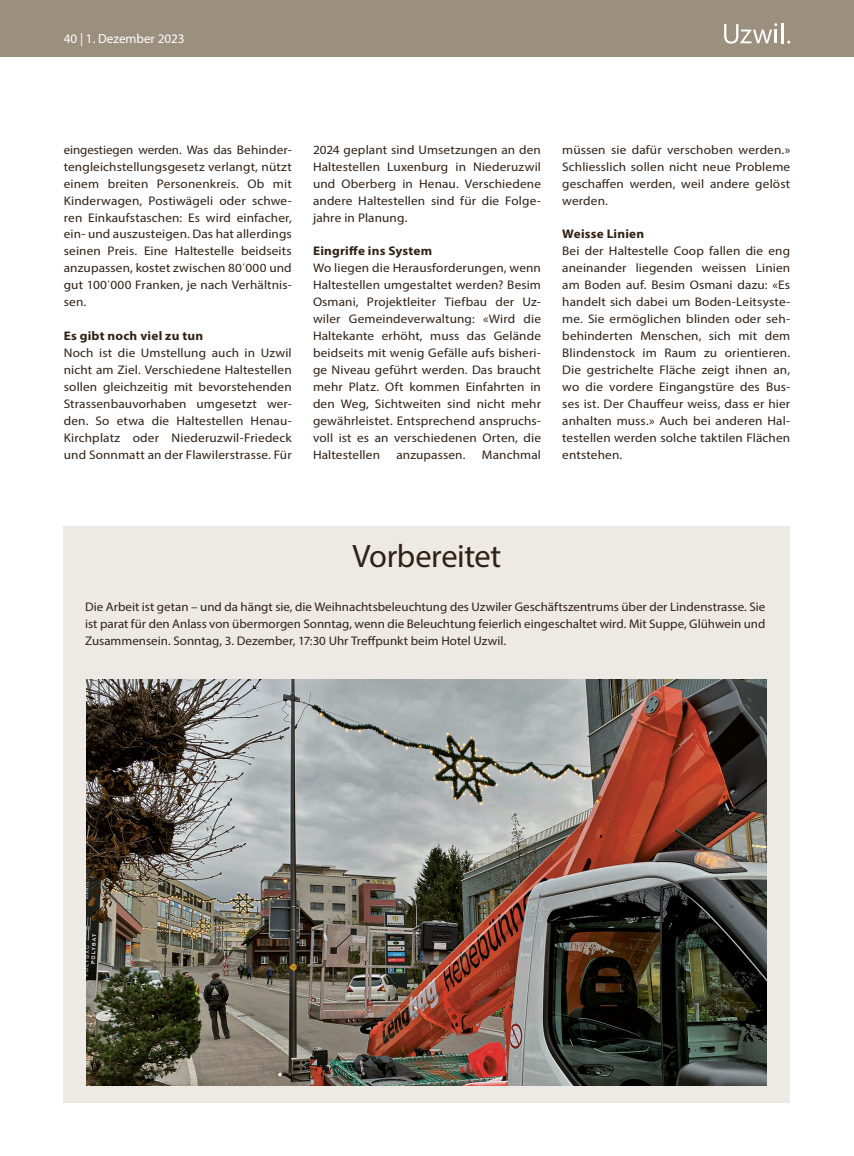
<style>
.page{position:relative;width:854px;height:1156px;background:#fff}
.page>*{position:absolute;margin:0;border:0;box-sizing:border-box;transform-origin:0 0}
.Titel___26_pt{font:32.5px "Myriad Pro";letter-spacing:-.01em;color:#2f2116}
.t1{font:13.12px "Myriad Pro";color:#fff}
.Grundtext{font:12.5px/16.9px "Myriad Pro";letter-spacing:.01em;color:#2f2116;text-align:justify;scale:1.06 1}
.Grundtext-2{font:12.5px/17px "Myriad Pro";letter-spacing:.01em;color:#2f2116;text-align:justify;scale:1.04 1}
.Grundtext-3{font:700 12.5px "Myriad Pro";letter-spacing:.015em;color:#2f2116;scale:1.06 1}
</style>
<div class="page">
<div style="left:0;top:0;width:843px;height:57px;background:#9b907e"></div>
<hr style="left:781px;top:23px;width:2px;height:20px;background:#fff">
<svg style="left:724px;top:23px;width:53px;height:21px"></svg>
<div style="left:843px;top:0;width:11px;height:57px;background:#9b907e"></div>
<div style="left:64px;top:526px;width:726px;height:576px;background:#ede9e4"></div>
<img style="left:86px;top:679px;width:680px;height:406px">
<p class="t1" style="left:64px;top:31px;width:122px">40 | 1. Dezember 2023</p>
<p class="Grundtext-2" style="left:64px;top:141px;width:221px">eingestiegen werden. Was das Behinder&shy;tengleichstellungsgesetz verlangt, nützt einem breiten Personenkreis. Ob mit Kinderwagen, Postiwägeli oder schwe&shy;ren Einkaufstaschen: Es wird einfacher, ein- und auszusteigen. Das hat allerdings seinen Preis. Eine Haltestelle beidseits anzupassen, kostet zwischen 80΄000 und gut 100΄000 Franken, je nach Verhältnis&shy;sen.</p>
<p class="Grundtext-3" style="left:64px;top:328px;width:133px">Es gibt noch viel zu tun</p>
<p class="Grundtext" style="left:64px;top:344px;width:217px">Noch ist die Umstellung auch in Uzwil nicht am Ziel. Verschiedene Haltestellen sollen gleichzeitig mit bevorstehenden Strassenbauvorhaben umgesetzt wer&shy;den. So etwa die Haltestellen Henau-Kirchplatz oder Niederuzwil-Friedeck und Sonnmatt an der Flawilerstrasse. Für</p>
<p class="Grundtext" style="left:313px;top:141px;width:217px">2024 geplant sind Umsetzungen an den Haltestellen Luxenburg in Niederuzwil und Oberberg in Henau. Verschiedene andere Haltestellen sind für die Folge&shy;jahre in Planung.</p>
<p class="Grundtext-3" style="left:313px;top:243px;width:114px">Eingriffe ins System</p>
<p class="Grundtext" style="left:313px;top:259px;width:217px">Wo liegen die Herausforderungen, wenn Haltestellen umgestaltet werden? Besim Osmani, Projektleiter Tiefbau der Uz&shy;wiler Gemeindeverwaltung: «Wird die Haltekante erhöht, muss das Gelände beidseits mit wenig Gefälle aufs bisheri&shy;ge Niveau geführt werden. Das braucht mehr Platz. Oft kommen Einfahrten in den Weg, Sichtweiten sind nicht mehr gewährleistet. Entsprechend anspruchs&shy;voll ist es an verschiedenen Orten, die Haltestellen</p>
<p class="Grundtext" style="left:396px;top:446px;width:67px">anzupassen.</p>
<p class="Grundtext" style="left:482px;top:446px;width:57px">Manchmal</p>
<p class="Grundtext" style="left:562px;top:141px;width:217px">müssen sie dafür verschoben werden.» Schliesslich sollen nicht neue Probleme geschaffen werden, weil andere gelöst werden.</p>
<p class="Grundtext-3" style="left:562px;top:226px;width:79px">Weisse Linien</p>
<p class="Grundtext" style="left:562px;top:242px;width:217px">Bei der Haltestelle Coop fallen die eng aneinander liegenden weissen Linien am Boden auf. Besim Osmani dazu: «Es handelt sich dabei um Boden-Leitsyste&shy;me. Sie ermöglichen blinden oder seh&shy;behinderten Menschen, sich mit dem Blindenstock im Raum zu orientieren.<br>Die gestrichelte Fläche zeigt ihnen an, wo die vordere Eingangstüre des Bus&shy;ses ist. Der Chauffeur weiss, dass er hier anhalten muss.» Auch bei anderen Hal&shy;testellen werden solche taktilen Flächen entstehen.</p>
<p class="Titel___26_pt" style="left:353px;top:536px;width:150px">Vorbereitet</p>
<p class="Grundtext-2" style="left:85px;top:598px;width:656px">Die Arbeit ist getan – und da hängt sie, die Weihnachtsbeleuchtung des Uzwiler Geschäftszentrums über der Lindenstrasse. Sie ist parat für den Anlass von übermorgen Sonntag, wenn die Beleuchtung feierlich eingeschaltet wird. Mit Suppe, Glühwein und Zusammensein. Sonntag, 3. Dezember, 17:30 Uhr Treffpunkt beim Hotel Uzwil.</p>
</div>
